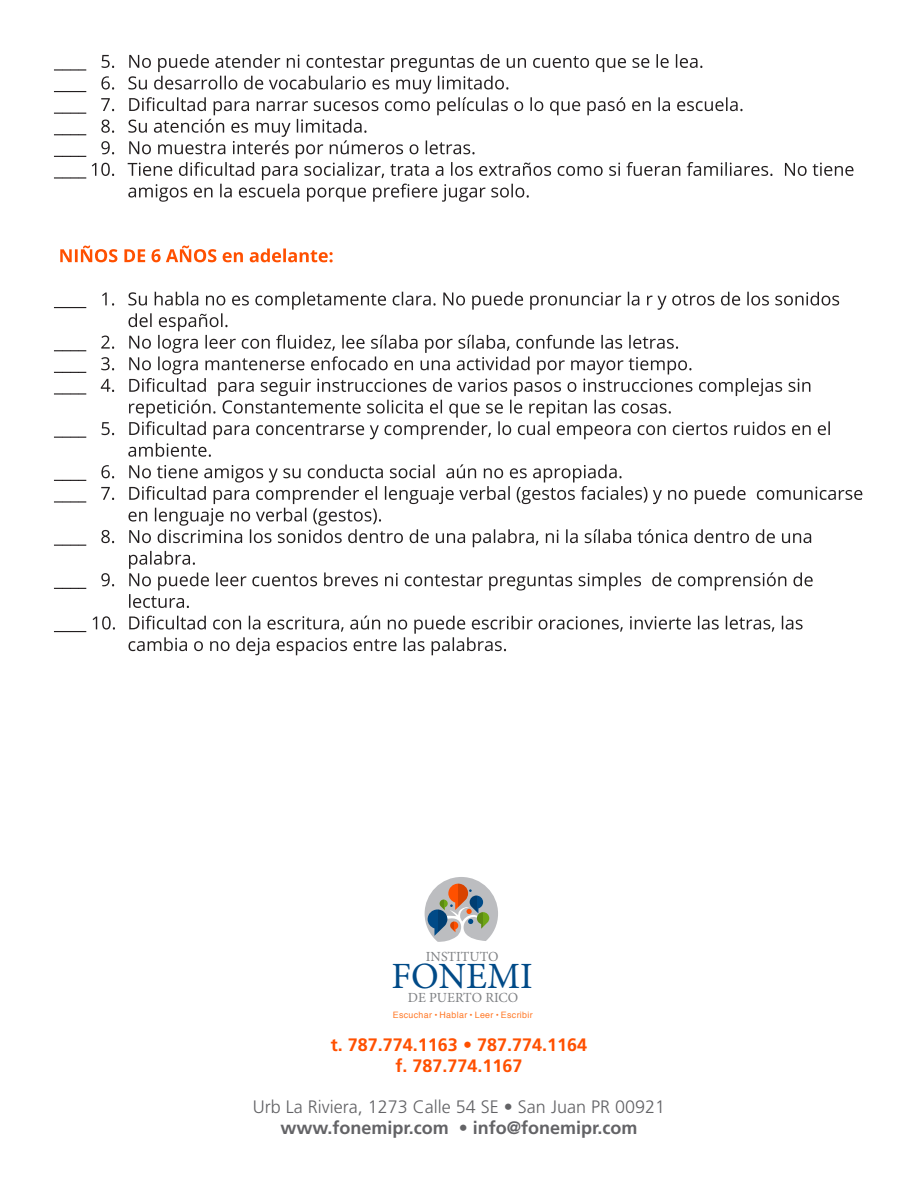
<style>
.page{position:relative;width:918px;height:1188px;background:#fff}
.page>*{position:absolute;margin:0;border:0;box-sizing:border-box;transform-origin:0 0}
.t1{font:37.05px "Minion Pro";color:#004a87}
.t2{font:700 18px "Frutiger";color:#ff5000}
.t3{font:300 18px "Frutiger";color:#636366}
.t4{font:700 18px "Frutiger";color:#636366}
.t5{font:13.95px "Minion Pro";color:#808285}
.t6{font:8.85px "Helvetica";letter-spacing:.04em;color:#ff7826}
</style>
<div class="page">
<svg style="left:54px;top:616px;width:749px;height:39px"></svg>
<svg style="left:54px;top:464px;width:808px;height:144px"></svg>
<svg style="left:54px;top:292px;width:785px;height:165px"></svg>
<svg style="left:60px;top:246px;width:273px;height:16px"></svg>
<svg style="left:54px;top:54px;width:800px;height:148px"></svg>
<svg style="left:425px;top:877px;width:73px;height:65px"></svg>
<svg style="left:450px;top:922px;width:4px;height:10px"></svg>
<p class="t5" style="left:426px;top:948px;width:74px">INSTITUTO</p>
<p class="t5" style="left:408px;top:988px;width:112px">DE PUERTO RICO</p>
<p class="t1" style="left:392px;top:952px;width:143px">FONEMI</p>
<p class="t6" style="left:393px;top:1008px;width:141px">Escuchar • Hablar • Leer • Escribir</p>
<p class="t2" style="left:331px;top:1034px;width:258px">t. 787.774.1163 • 787.774.1164</p>
<p class="t2" style="left:395px;top:1055px;width:129px">f. 787.774.1167</p>
<p class="t3" style="left:253px;top:1097px;width:414px">Urb La Riviera, 1273 Calle 54 SE • San Juan PR 00921</p>
<p class="t4" style="left:280px;top:1117px;width:359px">www.fonemipr.com • info@fonemipr.com</p>
</div>
